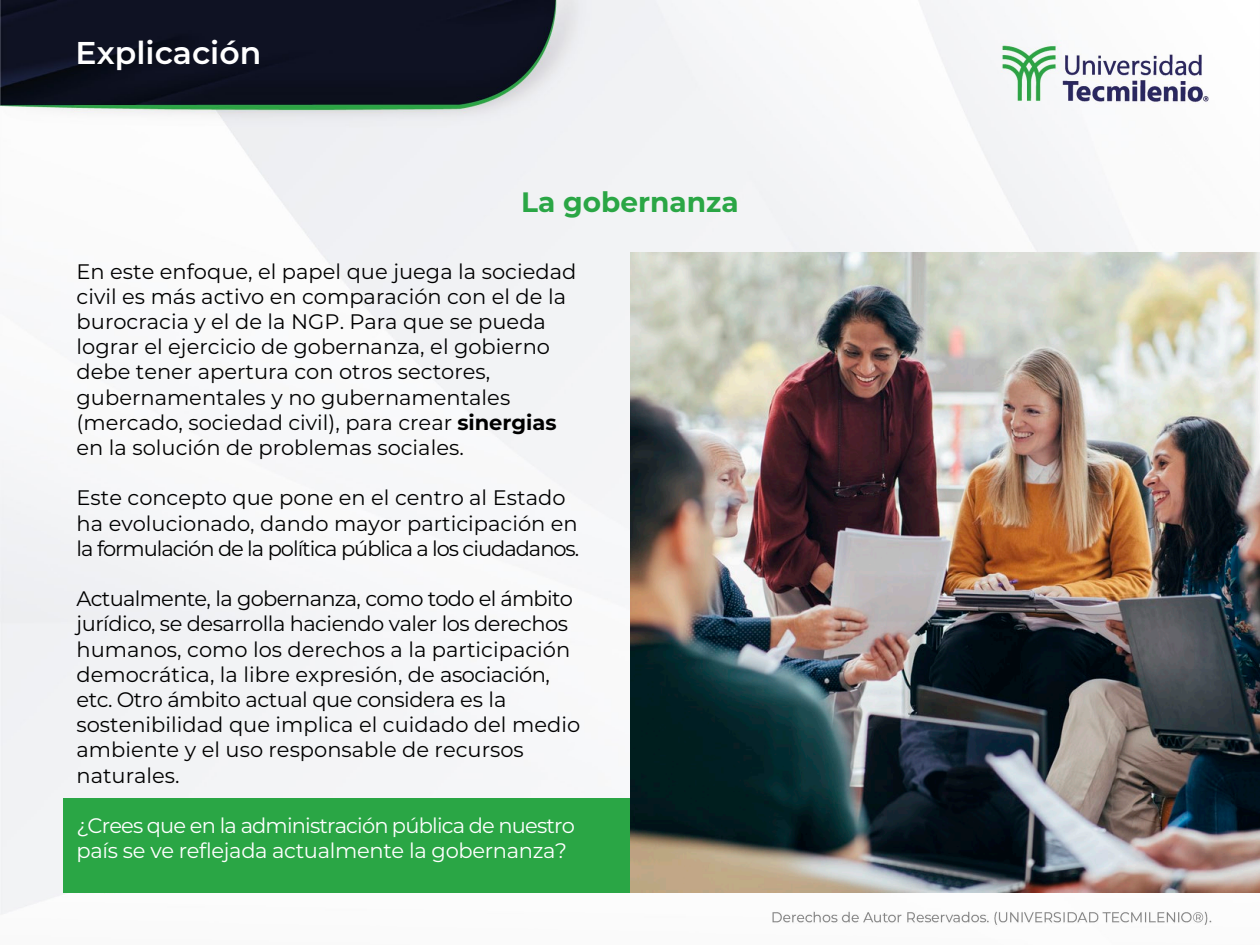
<style>
.page{position:relative;width:1260px;height:945px;background:#fff}
.page>*{position:absolute;margin:0;border:0;box-sizing:border-box;transform-origin:0 0}
.t1{font:600 31.5px "Montserrat";color:#fff}
.t2{font:700 28px "Montserrat";color:#2aa645}
.t3{font:21px/25.2px "Montserrat";color:#000}
.t4{font:21px/25.2px "Montserrat";letter-spacing:-.04em;color:#fff}
.s1{font-weight:700}
</style>
<div class="page">
<img style="left:0;top:0;width:1260px;height:925px">
<div style="left:64px;top:798px;width:566px;height:94px;background:#2aa645"></div>
<img style="left:630px;top:252px;width:630px;height:640px">
<h1 class="t1" style="left:76px;top:31px;width:187px">Explicación</h1>
<p class="t2" style="left:521px;top:182px;width:219px">La gobernanza</p>
<p class="t3" style="left:77px;top:258px;width:501px">En este enfoque, el papel que juega la sociedad civil es más activo en comparación con el de la burocracia y el de la NGP. Para que se pueda lograr el ejercicio de gobernanza, el gobierno debe tener apertura con otros sectores, gubernamentales y no gubernamentales (mercado, sociedad civil), para crear <span class="s1">sinergias </span>en la solución de problemas sociales.</p>
<p class="t3" style="left:77px;top:485px;width:504px">Este concepto que pone en el centro al Estado ha evolucionado, dando mayor participación en la formulación de la política pública a los ciudadanos.</p>
<p class="t3" style="left:77px;top:585px;width:505px">Actualmente, la gobernanza, como todo el ámbito jurídico, se desarrolla haciendo valer los derechos humanos, como los derechos a la participación democrática, la libre expresión, de asociación, etc. Otro ámbito actual que considera es la sostenibilidad que implica el cuidado del medio ambiente y el uso responsable de recursos naturales.</p>
<p class="t4" style="left:77px;top:812px;width:500px">¿Crees que en la administración pública de nuestro país se ve reflejada actualmente la gobernanza?</p>
</div>
